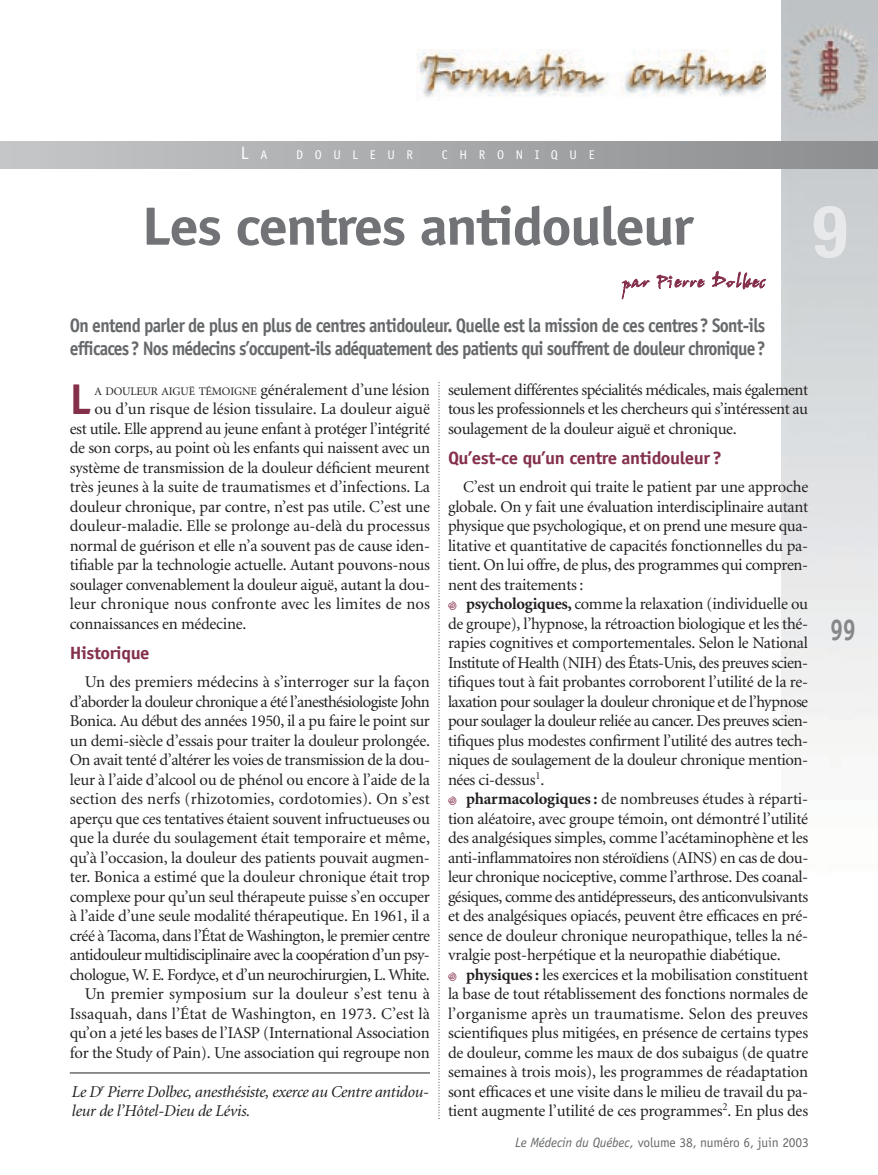
<style>
.page{position:relative;width:878px;height:1175px;background:#fff}
.page>*{position:absolute;margin:0;border:0;box-sizing:border-box;transform-origin:0 0}
.t1{font:700 condensed 72px "Helvetica Neue";color:#e8e9ea}
.t2{font:700 54px "Officina Sans";letter-spacing:-.035em;color:#717376;scale:1.1 1}
.t3{font:700 43.2px "Officina Sans";color:#84304b}
.t4{font:700 30px "Officina Sans";color:#858789;scale:.8 1}
.t5{font:700 19.5px/22.5px "Officina Sans";letter-spacing:-.05em;color:#66696b;scale:.9 1}
.t6{font:18px "John Handy Plain";letter-spacing:.045em;color:#84304b}
.t7{font:18px "Officina Sans";color:#fff}
.t8{font:700 17.85px "Officina Sans";letter-spacing:-.025em;color:#84304b;scale:1.05 1}
.t9{font:16.5px/19.5px "Minion";letter-spacing:-.015em;color:#231f20;text-align:right}
.t10{font:italic 16.5px/19.5px "Minion";letter-spacing:-.02em;color:#231f20}
.t11{font:16.5px "Minion";letter-spacing:.005em;color:#231f20}
.t12{font:13.5px "Officina Sans";letter-spacing:-.01em;color:#66696b}
.t13{font:12.6px "Officina Sans";letter-spacing:.93em;color:#fff}
.s1{font-size:12.6px}
.s2{font-size:11.55px}
.s3{font-size:11.4px}
.s4{font-family:"Mini Pics Confetti";font-weight:500;font-size:10.5px;color:#84304b}
.s5{font-weight:700}
.s6{font-style:italic}
</style>
<div class="page">
<img style="left:781px;top:0;width:97px;height:745px">
<svg style="left:438px;top:382px;width:1px;height:737px"></svg>
<img style="left:417px;top:49px;width:348px;height:49px">
<div style="left:0;top:141px;width:878px;height:27px;background:linear-gradient(to right,#c5c6c8,#8b8d8f)"></div>
<hr style="left:70px;top:1072px;width:360px;height:1px;background:#231f20">
<p class="t7" style="left:241px;top:146px;width:28px">L <span class="s1">A</span></p>
<p class="t13" style="left:296px;top:150px;width:119px">DOULEUR</p>
<p class="t13" style="left:442px;top:150px;width:154px">CHRONIQUE</p>
<h2 class="t2" style="left:141px;top:205px;width:503px">Les centres antidouleur</h2>
<p class="t6" style="left:622px;top:273px;width:144px">par Pierre Dolbec</p>
<p class="t5" style="left:70px;top:316px;width:774px">On entend parler de plus en plus de centres antidouleur. Quelle est la mission de ces centres? Sont-ils efficaces? Nos médecins s’occupent-ils adéquatement des patients qui souffrent de douleur chronique?</p>
<h1 class="t1" style="left:812px;top:205px;width:36px">9</h1>
<h3 class="t3" style="left:70px;top:383px;width:23px">L</h3>
<p class="t9" style="left:94px;top:381px;width:337px"><span class="s2">A DOULEUR AIGU</span><span class="s3">Ë</span> <span class="s2">TÉMOIGNE</span> généralement d’une lésion</p>
<p class="t9" style="left:94px;top:400px;width:337px">ou d’un risque de lésion tissulaire. La douleur aiguë</p>
<p class="t9" style="left:70px;top:420px;width:362px">est utile. Elle apprend au jeune enfant à protéger l’intégrité</p>
<p class="t9" style="left:70px;top:439px;width:362px">de son corps, au point où les enfants qui naissent avec un</p>
<p class="t9" style="left:70px;top:459px;width:362px">système de transmission de la douleur déficient meurent</p>
<p class="t9" style="left:70px;top:478px;width:362px">très jeunes à la suite de traumatismes et d’infections. La</p>
<p class="t9" style="left:70px;top:498px;width:362px">douleur chronique, par contre, n’est pas utile. C’est une</p>
<p class="t9" style="left:70px;top:517px;width:362px">douleur-maladie. Elle se prolonge au-delà du processus</p>
<p class="t9" style="left:70px;top:537px;width:362px">normal de guérison et elle n’a souvent pas de cause iden-</p>
<p class="t9" style="left:70px;top:556px;width:361px">tifiable par la technologie actuelle. Autant pouvons-nous</p>
<p class="t9" style="left:70px;top:576px;width:362px">soulager convenablement la douleur aiguë, autant la dou-</p>
<p class="t11" style="left:70px;top:597px;width:362px">leur chronique nous confronte avec les limites de nos</p>
<p class="t9" style="left:70px;top:615px;width:178px">connaissances en médecine.</p>
<p class="t8" style="left:70px;top:646px;width:78px">Historique</p>
<p class="t9" style="left:70px;top:673px;width:362px">Un des premiers médecins à s’interroger sur la façon d’aborder la douleur chronique a été l’anesthésiologiste John Bonica. Au début des années 1950, il a pu faire le point sur un demi-siècle d’essais pour traiter la douleur prolongée.<br>On avait tenté d’altérer les voies de transmission de la dou&shy;leur à l’aide d’alcool ou de phénol ou encore à l’aide de la section des nerfs (rhizotomies, cordotomies). On s’est aperçu que ces tentatives étaient souvent infructueuses ou que la durée du soulagement était temporaire et même, qu’à l’occasion, la douleur des patients pouvait augmen&shy;ter. Bonica a estimé que la douleur chronique était trop complexe pour qu’un seul thérapeute puisse s’en occuper à l’aide d’une seule modalité thérapeutique. En 1961, il a créé à Tacoma, dans l’État de Washington, le premier centre antidouleur multidisciplinaire avec la coopération d’un psy&shy;chologue, W. E. Fordyce, et d’un neurochirurgien, L. White.<br>Un premier symposium sur la douleur s’est tenu à Issaquah, dans l’État de Washington, en 1973. C’est là qu’on a jeté les bases de l’IASP (International Association for the Study of Pain). Une association qui regroupe non</p>
<p class="t10" style="left:71px;top:1083px;width:359px">Le D<sup>r</sup> Pierre Dolbec, anesthésiste, exerce au Centre antidou&shy;leur de l’Hôtel-Dieu de Lévis.</p>
<p class="t9" style="left:448px;top:381px;width:362px;text-align:justify">seulement différentes spécialités médicales, mais également tous les professionnels et les chercheurs qui s’intéressent au soulagement de la douleur aiguë et chronique.</p>
<p class="t8" style="left:448px;top:451px;width:262px">Qu’est-ce qu’un centre antidouleur?</p>
<p class="t9" style="left:448px;top:478px;width:362px;text-align:left;text-indent:15px">C’est un endroit qui traite le patient par une approche globale. On y fait une évaluation interdisciplinaire autant physique que psychologique, et on prend une mesure qua&shy;litative et quantitative de capacités fonctionnelles du pa&shy;tient. On lui offre, de plus, des programmes qui compren&shy;nent des traitements :<br><span class="s4">i</span> <span class="s5">psychologiques,</span> comme la relaxation (individuelle ou de groupe), l’hypnose, la rétroaction biologique et les thé&shy;rapies cognitives et comportementales. Selon le National Institute of Health (NIH) des États-Unis, des preuves scien&shy;tifiques tout à fait probantes corroborent l’utilité de la re&shy;laxation pour soulager la douleur chronique et de l’hypnose pour soulager la douleur reliée au cancer. Des preuves scien&shy;tifiques plus modestes confirment l’utilité des autres tech&shy;niques de soulagement de la douleur chronique mention&shy;nées ci-dessus<sup>1</sup>.<br><span class="s4">i</span> <span class="s5">pharmacologiques :</span> de nombreuses études à réparti&shy;tion aléatoire, avec groupe témoin, ont démontré l’utilité des analgésiques simples, comme l’acétaminophène et les anti-inflammatoires non stéroïdiens (AINS) en cas de dou&shy;leur chronique nociceptive, comme l’arthrose. Des coanal&shy;gésiques, comme des antidépresseurs, des anticonvulsivants et des analgésiques opiacés, peuvent être efficaces en pré&shy;sence de douleur chronique neuropathique, telles la né&shy;vralgie post-herpétique et la neuropathie diabétique.<br><span class="s4">i</span> <span class="s5">physiques :</span> les exercices et la mobilisation constituent la base de tout rétablissement des fonctions normales de l’organisme après un traumatisme. Selon des preuves scientifiques plus mitigées, en présence de certains types de douleur, comme les maux de dos subaigus (de quatre semaines à trois mois), les programmes de réadaptation sont efficaces et une visite dans le milieu de travail du pa&shy;tient augmente l’utilité de ces programmes<sup>2</sup>. En plus des</p>
<p class="t12" style="left:515px;top:1137px;width:295px"><span class="s6">Le Médecin du Québec,</span> volume 38, numéro 6, juin 2003</p>
<h3 class="t4" style="left:830px;top:618px;width:34px">99</h3>
</div>
